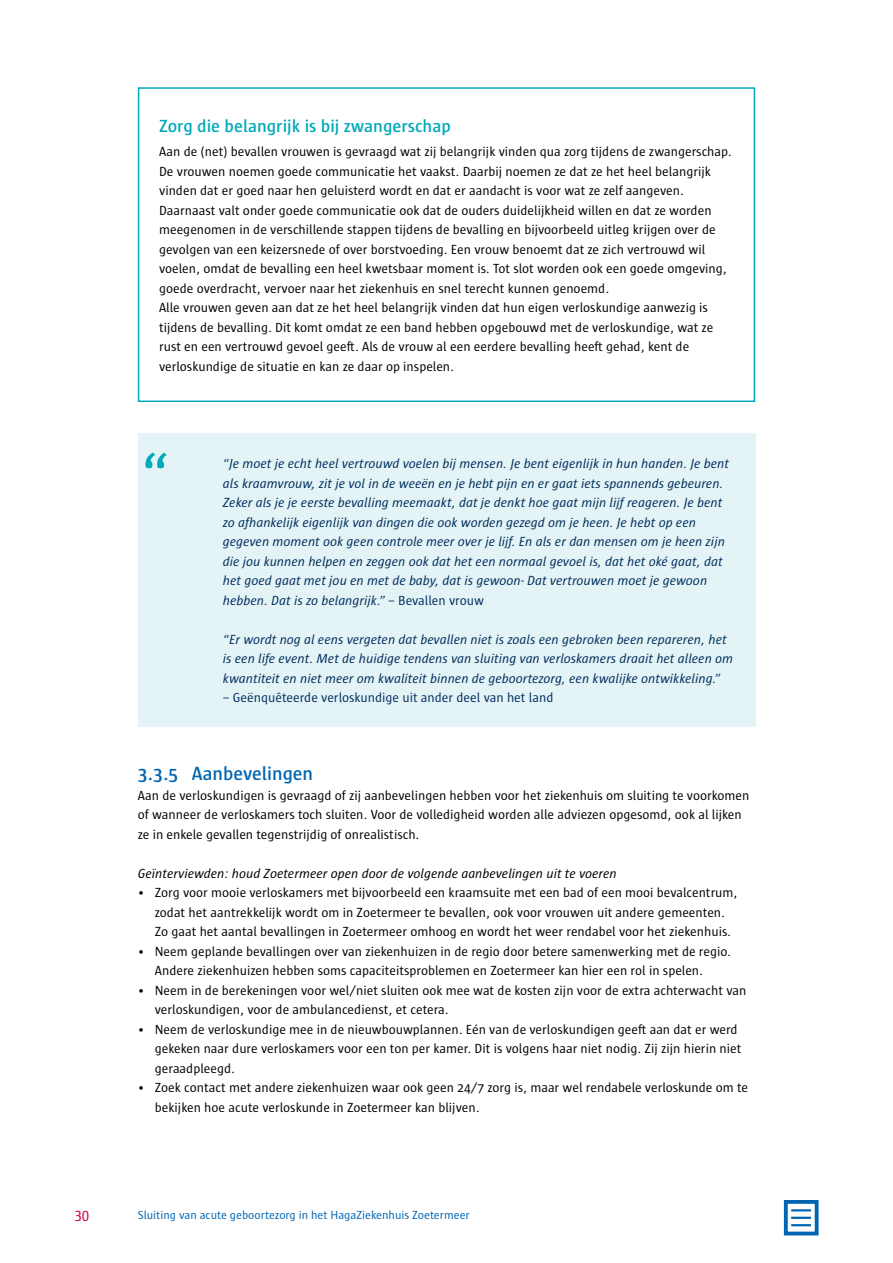
<style>
.page{position:relative;width:893px;height:1263px;background:#fff}
.page>*{position:absolute;margin:0;border:0;box-sizing:border-box;transform-origin:0 0}
.Heading_3_H3{font:600 19.5px "Sun";color:#0065b2}
.Kader_kop_H2{font:600 18px "Sun";color:#00aaba}
.t1{font:15px "Sun";color:#d5003d}
.Broodtekst_P{font:13.5px/19.5px "Sun";color:#000}
.Quote_italic_P{font:italic 13.5px/19.5px "Sun";color:#002e5d}
.Broodtekst_P-2{font:italic 13.5px "Sun";color:#000}
.Quote_italic_P-2{font:13.5px "Sun";color:#002e5d}
.t2{font:12px "Sun";color:#0065b2}
.s1{font-style:normal}
</style>
<div class="page">
<div style="left:138px;top:87px;width:617px;height:315px;border:2px solid #00aaba"></div>
<div style="left:138px;top:434px;width:617px;height:293px;background:#e4f3f6"></div>
<svg style="left:145px;top:452px;width:21px;height:16px"></svg>
<div style="left:784px;top:1200px;width:35px;height:35px;border:4px solid #0065b2"></div>
<hr style="left:791px;top:1209px;width:20px;height:2px;background:#0065b2">
<hr style="left:791px;top:1217px;width:20px;height:2px;background:#0065b2">
<hr style="left:791px;top:1224px;width:20px;height:2px;background:#0065b2">
<h2 class="Kader_kop_H2" style="left:159px;top:116px;width:293px">Zorg die belangrijk is bij zwangerschap</h2>
<p class="Broodtekst_P" style="left:159px;top:142px;width:574px">Aan de (net) bevallen vrouwen is gevraagd wat zij belangrijk vinden qua zorg tijdens de zwangerschap.<br>De vrouwen noemen goede communicatie het vaakst. Daarbij noemen ze dat ze het heel belangrijk vinden dat er goed naar hen geluisterd wordt en dat er aandacht is voor wat ze zelf aangeven.<br>Daarnaast valt onder goede communicatie ook dat de ouders duidelijkheid willen en dat ze worden meegenomen in de verschillende stappen tijdens de bevalling en bijvoorbeeld uitleg krijgen over de gevolgen van een keizersnede of over borstvoeding. Een vrouw benoemt dat ze zich vertrouwd wil voelen, omdat de bevalling een heel kwetsbaar moment is. Tot slot worden ook een goede omgeving, goede overdracht, vervoer naar het ziekenhuis en snel terecht kunnen genoemd.</p>
<p class="Broodtekst_P" style="left:159px;top:298px;width:556px">Alle vrouwen geven aan dat ze het heel belangrijk vinden dat hun eigen verloskundige aanwezig is tijdens de bevalling. Dit komt omdat ze een band hebben opgebouwd met de verloskundige, wat ze rust en een vertrouwd gevoel geeft. Als de vrouw al een eerdere bevalling heeft gehad, kent de verloskundige de situatie en kan ze daar op inspelen.</p>
<p class="Quote_italic_P" style="left:223px;top:454px;width:508px">“Je moet je echt heel vertrouwd voelen bij mensen. Je bent eigenlijk in hun handen. Je bent als kraamvrouw, zit je vol in de weeën en je hebt pijn en er gaat iets spannends gebeuren.<br>Zeker als je je eerste bevalling meemaakt, dat je denkt hoe gaat mijn lijf reageren. Je bent zo afhankelijk eigenlijk van dingen die ook worden gezegd om je heen. Je hebt op een gegeven moment ook geen controle meer over je lijf. En als er dan mensen om je heen zijn die jou kunnen helpen en zeggen ook dat het een normaal gevoel is, dat het oké gaat, dat het goed gaat met jou en met de baby, dat is gewoon- Dat vertrouwen moet je gewoon hebben. Dat is zo belangrijk.” <span class="s1">– Bevallen vrouw</span></p>
<p class="Quote_italic_P" style="left:223px;top:629px;width:512px">“Er wordt nog al eens vergeten dat bevallen niet is zoals een gebroken been repareren, het is een life event. Met de huidige tendens van sluiting van verloskamers draait het alleen om kwantiteit en niet meer om kwaliteit binnen de geboortezorg, een kwalijke ontwikkeling.”</p>
<p class="Quote_italic_P-2" style="left:223px;top:690px;width:332px">– Geënquêteerde verloskundige uit ander deel van het land</p>
<h3 class="Heading_3_H3" style="left:138px;top:763px;width:177px">3.3.5 Aanbevelingen</h3>
<p class="Broodtekst_P" style="left:138px;top:785px;width:613px">Aan de verloskundigen is gevraagd of zij aanbevelingen hebben voor het ziekenhuis om sluiting te voorkomen of wanneer de verloskamers toch sluiten. Voor de volledigheid worden alle adviezen opgesomd, ook al lijken ze in enkele gevallen tegenstrijdig of onrealistisch.</p>
<p class="Broodtekst_P-2" style="left:138px;top:866px;width:480px">Geïnterviewden: houd Zoetermeer open door de volgende aanbevelingen uit te voeren</p>
<p class="Broodtekst_P" style="left:155px;top:883px;width:584px;text-indent:-17px">• Zorg voor mooie verloskamers met bijvoorbeeld een kraamsuite met een bad of een mooi bevalcentrum, zodat het aantrekkelijk wordt om in Zoetermeer te bevallen, ook voor vrouwen uit andere gemeenten.<br>Zo gaat het aantal bevallingen in Zoetermeer omhoog en wordt het weer rendabel voor het ziekenhuis.</p>
<p class="Broodtekst_P" style="left:155px;top:941px;width:578px;text-indent:-17px">• Neem geplande bevallingen over van ziekenhuizen in de regio door betere samenwerking met de regio.<br>Andere ziekenhuizen hebben soms capaciteitsproblemen en Zoetermeer kan hier een rol in spelen.</p>
<p class="Broodtekst_P" style="left:155px;top:980px;width:593px;text-indent:-17px">• Neem in de berekeningen voor wel/niet sluiten ook mee wat de kosten zijn voor de extra achterwacht van verloskundigen, voor de ambulancedienst, et cetera.</p>
<p class="Broodtekst_P" style="left:155px;top:1019px;width:588px;text-indent:-17px">• Neem de verloskundige mee in de nieuwbouwplannen. Eén van de verloskundigen geeft aan dat er werd gekeken naar dure verloskamers voor een ton per kamer. Dit is volgens haar niet nodig. Zij zijn hierin niet geraadpleegd.</p>
<p class="Broodtekst_P" style="left:155px;top:1078px;width:595px;text-indent:-17px">• Zoek contact met andere ziekenhuizen waar ook geen 24/7 zorg is, maar wel rendabele verloskunde om te bekijken hoe acute verloskunde in Zoetermeer kan blijven.</p>
<p class="t1" style="left:74px;top:1208px;width:16px">30</p>
<p class="t2" style="left:138px;top:1208px;width:333px">Sluiting van acute geboortezorg in het HagaZiekenhuis Zoetermeer</p>
</div>
